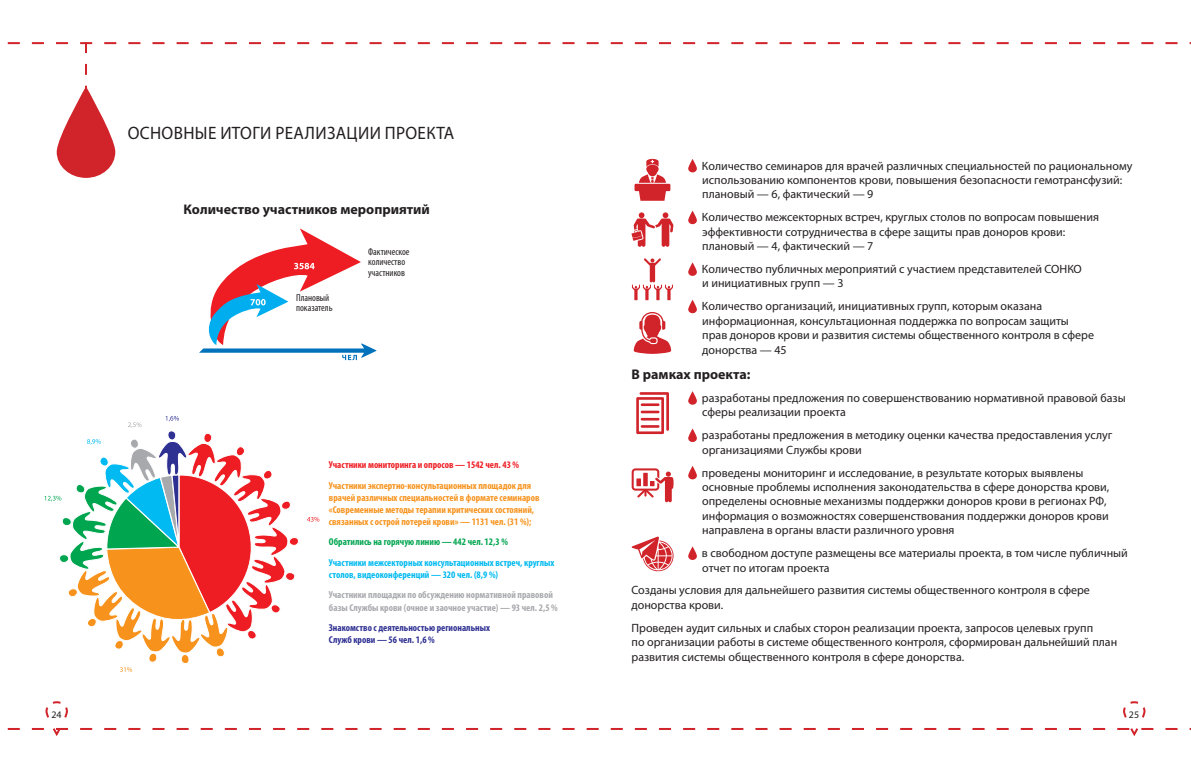
<style>
.page{position:relative;width:1191px;height:766px;background:#fff}
.page>*{position:absolute;margin:0;border:0;box-sizing:border-box;transform-origin:0 0}
.t1{font:18px "Myriad Pro";letter-spacing:.02em;color:#231f20;scale:.95 1}
.t2{font:700 14px "Myriad Pro";color:#231f20}
.t3{font:12px/14.4px "Myriad Pro";color:#231f20}
.t4{font:700 condensed 10px/12px "Myriad Pro";color:#f7931d}
.t5{font:700 condensed 10px/12px "Myriad Pro";color:#a8a9ad}
.t6{font:700 condensed 10px/12px "Myriad Pro";color:#00baf1}
.t7{font:700 condensed 10px/12px "Myriad Pro";color:#2e3092}
.t8{font:condensed 10px/10.4px "Myriad Pro";color:#231f20}
.t9{font:700 condensed 10px "Myriad Pro";color:#ee1d23}
.t10{font:700 condensed 10px "Myriad Pro";color:#00a54f}
.t11{font:10px "Myriad Pro";color:#231f20}
</style>
<div class="page">
<svg style="left:7px;top:701px;width:1184px;height:35px"></svg>
<svg style="left:45px;top:416px;width:254px;height:255px"></svg>
<svg style="left:307px;top:517px;width:12px;height:4px"></svg>
<svg style="left:199px;top:228px;width:177px;height:132px"></svg>
<svg style="left:688px;top:210px;width:9px;height:14px"></svg>
<svg style="left:688px;top:262px;width:9px;height:14px"></svg>
<svg style="left:688px;top:299px;width:9px;height:14px"></svg>
<svg style="left:688px;top:391px;width:9px;height:13px"></svg>
<svg style="left:688px;top:428px;width:9px;height:14px"></svg>
<svg style="left:688px;top:465px;width:9px;height:14px"></svg>
<svg style="left:688px;top:546px;width:9px;height:13px"></svg>
<svg style="left:7px;top:42px;width:1184px;height:159px"></svg>
<svg style="left:631px;top:212px;width:42px;height:35px"></svg>
<svg style="left:634px;top:312px;width:37px;height:42px"></svg>
<svg style="left:632px;top:258px;width:41px;height:42px"></svg>
<svg style="left:636px;top:392px;width:33px;height:42px"></svg>
<svg style="left:631px;top:468px;width:43px;height:34px"></svg>
<svg style="left:631px;top:536px;width:43px;height:36px"></svg>
<h1 class="t1" style="left:128px;top:121px;width:345px">Основные итоги реализации проекта</h1>
<p class="t2" style="left:184px;top:200px;width:248px">Количество участников мероприятий</p>
<p class="t8" style="left:296px;top:292px;width:38px">Плановый показатель</p>
<p class="t8" style="left:368px;top:246px;width:43px">Фактическое количество участников</p>
<p class="t9" style="left:329px;top:458px;width:192px">Участники мониторинга и опросов — 1542 чел. 43 %</p>
<p class="t4" style="left:329px;top:479px;width:212px">Участники экспертно-консультационных площадок для врачей различных специальностей в формате семинаров «Современные методы терапии критических состояний, связанных с острой потерей крови» — 1131 чел. (31 %);</p>
<p class="t10" style="left:329px;top:535px;width:180px">Обратились на горячую линию — 442 чел. 12,3 %</p>
<p class="t6" style="left:329px;top:556px;width:227px">Участники межсекторных консультационных встреч, круглых столов, видеоконференций — 320 чел. (8,9 %)</p>
<p class="t5" style="left:329px;top:588px;width:230px">Участники площадки по обсуждению нормативной правовой базы Службы крови (очное и заочное участие) — 93 чел. 2,5 %</p>
<p class="t7" style="left:329px;top:621px;width:163px">Знакомство с деятельностью региональных<br>Служб крови — 56 чел. 1,6 %</p>
<p class="t3" style="left:702px;top:158px;width:432px">Количество семинаров для врачей различных специальностей по рациональному использованию компонентов крови, повышения безопасности гемотрансфузий: плановый — 6, фактический — 9</p>
<p class="t3" style="left:702px;top:210px;width:398px">Количество межсекторных встреч, круглых столов по вопросам повышения эффективности сотрудничества в сфере защиты прав доноров крови: плановый — 4, фактический — 7</p>
<p class="t3" style="left:702px;top:261px;width:351px">Количество публичных мероприятий с участием представителей СОНКО и инициативных групп — 3</p>
<p class="t3" style="left:702px;top:299px;width:393px">Количество организаций, инициативных групп, которым оказана информационная, консультационная поддержка по вопросам защиты прав доноров крови и развития системы общественного контроля в сфере донорства — 45</p>
<p class="t2" style="left:631px;top:365px;width:120px">В рамках проекта:</p>
<p class="t3" style="left:702px;top:390px;width:425px">разработаны предложения по совершенствованию нормативной правовой базы сферы реализации проекта</p>
<p class="t3" style="left:702px;top:427px;width:412px">разработаны предложения в методику оценки качества предоставления услуг организациями Службы крови</p>
<p class="t3" style="left:702px;top:465px;width:409px">проведены мониторинг и исследование, в результате которых выявлены основные проблемы исполнения законодательства в сфере донорства крови, определены основные механизмы поддержки доноров крови в регионах РФ, информация о возможностях совершенствования поддержки доноров крови направлена в органы власти различного уровня</p>
<p class="t3" style="left:702px;top:545px;width:427px">в свободном доступе размещены все материалы проекта, в том числе публичный отчет по итогам проекта</p>
<p class="t3" style="left:631px;top:583px;width:460px">Созданы условия для дальнейшего развития системы общественного контроля в сфере донорства крови.</p>
<p class="t3" style="left:631px;top:620px;width:487px">Проведен аудит сильных и слабых сторон реализации проекта, запросов целевых групп<br>по организации работы в системе общественного контроля, сформирован дальнейший план развития системы общественного контроля в сфере донорства.</p>
<p class="t11" style="left:51px;top:707px;width:12px">24</p>
<p class="t11" style="left:1129px;top:707px;width:12px">25</p>
</div>
